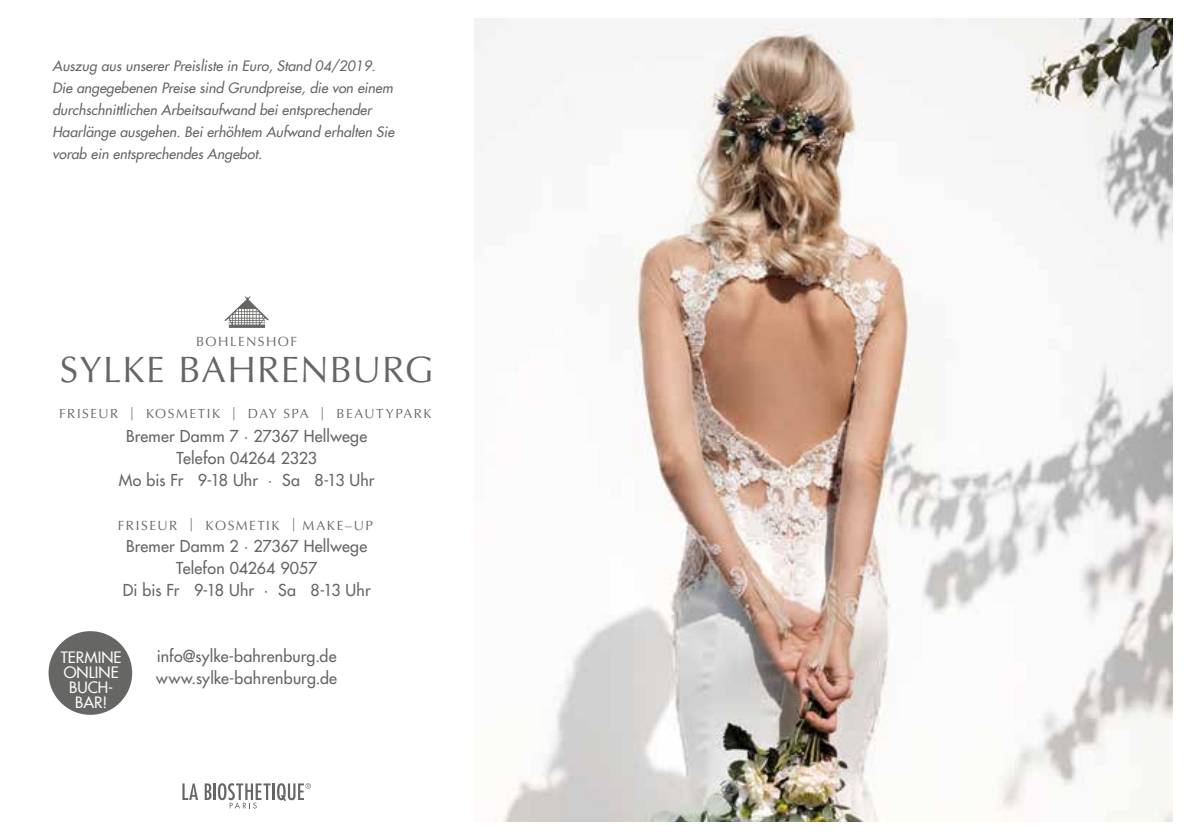
<style>
.page{position:relative;width:1191px;height:840px;background:#fff}
.page>*{position:absolute;margin:0;border:0;box-sizing:border-box;transform-origin:0 0}
.t1{font:36.8px "Optima";letter-spacing:.03em;color:#666665}
.t2{font:16px/22px "Futura";letter-spacing:.01em;color:#666665;text-align:center}
.t3{font:500 15.4px/15px "Futura Com";letter-spacing:.005em;color:#fafafa;text-align:center}
.t4{font:italic 500 14px/22px "Futura Com";letter-spacing:.005em;color:#666665}
.t5{font:13.4px "Optima";letter-spacing:.11em;color:#666665}
.t6{font:13.2px "Optima";letter-spacing:.12em;color:#666665}
</style>
<div class="page">
<div style="left:49px;top:630px;width:83px;height:84px;background:#666665;border-radius:50%"></div>
<svg style="left:224px;top:296px;width:45px;height:32px"></svg>
<img style="left:475px;top:18px;width:698px;height:803px">
<svg style="left:182px;top:783px;width:16px;height:16px"></svg>
<svg style="left:205px;top:783px;width:6px;height:16px"></svg>
<hr style="left:213px;top:783px;width:3px;height:16px;background:#666665">
<svg style="left:218px;top:783px;width:93px;height:25px"></svg>
<p class="t4" style="left:52px;top:54px;width:343px">Auszug aus unserer Preisliste in Euro, Stand 04/2019.<br>Die angegebenen Preise sind Grundpreise, die von einem durchschnittlichen Arbeitsaufwand bei entsprechender Haarlänge ausgehen. Bei erhöhtem Aufwand erhalten Sie vorab ein entsprechendes Angebot.</p>
<p class="t5" style="left:196px;top:333px;width:103px">BOHLENSHOF</p>
<h1 class="t1" style="left:60px;top:348px;width:375px">SYLKE BAHRENBURG</h1>
<p class="t6" style="left:59px;top:405px;width:374px">FRISEUR | KOSMETIK | DAY SPA | BEAUTYPARK</p>
<p class="t2" style="left:119px;top:424px;width:257px">Bremer Damm 7 · 27367 Hellwege<br>Telefon 04264 2323<br>Mo bis Fr 9-18 Uhr · Sa 8-13 Uhr</p>
<p class="t5" style="left:118px;top:517px;width:257px">FRISEUR | KOSMETIK | MAKE–UP</p>
<p class="t2" style="left:123px;top:534px;width:249px">Bremer Damm 2 · 27367 Hellwege<br>Telefon 04264 9057<br>Di bis Fr 9-18 Uhr · Sa 8-13 Uhr</p>
<p class="t3" style="left:61px;top:648px;width:62px">TERMINE<br>ONLINE<br>BUCH-<br>BAR!</p>
<p class="t2" style="left:156px;top:644px;width:182px;text-align:left">info@sylke-bahrenburg.de www.sylke-bahrenburg.de</p>
</div>
